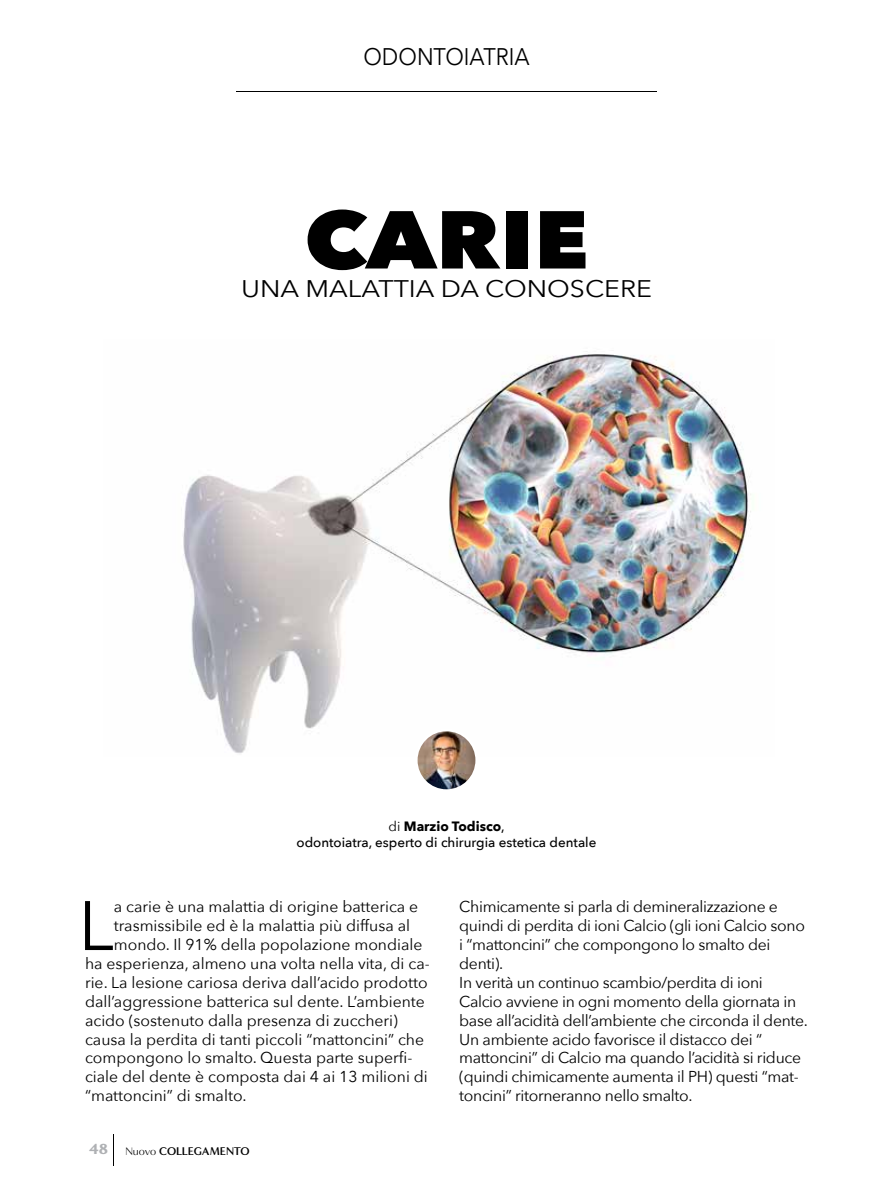
<style>
.page{position:relative;width:893px;height:1191px;background:#fff}
.page>*{position:absolute;margin:0;border:0;box-sizing:border-box;transform-origin:0 0}
.t1{font:800 81px "Avenir Next";color:#000;scale:1.11 1}
.t2{font:69.15px "Avenir Next";color:#000}
.t3{font:24px "Avenir Next";color:#000;scale:1.11 1}
.t4{font:24px "Avenir Next";color:#000;scale:.91 1}
.t5{font:15.75px "Avenir Next";color:#000}
.t6{font:15.75px/18.9px "Avenir Next";letter-spacing:-.02em;color:#000}
.t7{font:500 13.5px/16.2px "Avenir Next";color:#000;text-align:center}
.t8{font:700 11.4px "Minerva Modern";letter-spacing:-.015em;color:#000}
.s1{font-weight:400}
.s2{font-weight:700}
.s3{font-weight:900;font-size:15px;color:#afb1b4}
.s4{font-weight:400;font-size:11.25px}
</style>
<div class="page">
<img style="left:183px;top:351px;width:568px;height:403px">
<hr style="left:236px;top:91px;width:421px;height:1px;background:#000">
<img style="left:416px;top:730px;width:61px;height:60px;border-radius:30px">
<div style="left:415px;top:728px;width:63px;height:64px;border:3px solid #fff;border-radius:50%"></div>
<hr style="left:113px;top:1134px;width:1px;height:31px;background:#000">
<h3 class="t4" style="left:363px;top:36px;width:184px">ODONTOIATRIA</h3>
<h1 class="t1" style="left:304px;top:190px;width:257px">CARIE</h1>
<h3 class="t3" style="left:241px;top:268px;width:372px">UNA MALATTIA DA CONOSCERE</h3>
<p class="t7" style="left:297px;top:817px;width:301px"><span class="s1">di</span> <span class="s2">Marzio Todisco</span>,<br>odontoiatra, esperto di chirurgia estetica dentale</p>
<h2 class="t2" style="left:79px;top:867px;width:37px">L</h2>
<p class="t5" style="left:114px;top:893px;width:306px">a carie è una malattia di origine batterica e</p>
<p class="t5" style="left:114px;top:912px;width:298px">trasmissibile ed è la malattia più diffusa al</p>
<p class="t5" style="left:114px;top:931px;width:310px">mondo. Il 91% della popolazione mondiale</p>
<p class="t5" style="left:85px;top:950px;width:346px">ha esperienza, almeno una volta nella vita, di ca-</p>
<p class="t5" style="left:85px;top:969px;width:344px">rie. La lesione cariosa deriva dall’acido prodotto</p>
<p class="t5" style="left:85px;top:988px;width:341px">dall’aggressione batterica sul dente. L’ambiente</p>
<p class="t5" style="left:85px;top:1007px;width:314px">acido (sostenuto dalla presenza di zuccheri)</p>
<p class="t5" style="left:85px;top:1025px;width:341px">causa la perdita di tanti piccoli “mattoncini” che</p>
<p class="t5" style="left:85px;top:1044px;width:329px">compongono lo smalto. Questa parte superfi-</p>
<p class="t5" style="left:85px;top:1063px;width:344px">ciale del dente è composta dai 4 ai 13 milioni di</p>
<p class="t5" style="left:85px;top:1082px;width:163px">“mattoncini” di smalto.</p>
<p class="t8" style="left:89px;top:1144px;width:162px"><span class="s3">48</span> <span class="s4">Nuovo</span> COLLEGAMENTO</p>
<p class="t6" style="left:459px;top:896px;width:350px">Chimicamente si parla di demineralizzazione e quindi di perdita di ioni Calcio (gli ioni Calcio sono i “mattoncini” che compongono lo smalto dei denti).<br>In verità un continuo scambio/perdita di ioni Calcio avviene in ogni momento della giornata in base all’acidità dell’ambiente che circonda il dente.<br>Un ambiente acido favorisce il distacco dei “ mattoncini” di Calcio ma quando l’acidità si riduce (quindi chimicamente aumenta il PH) questi “mat&shy;toncini” ritorneranno nello smalto.</p>
</div>
